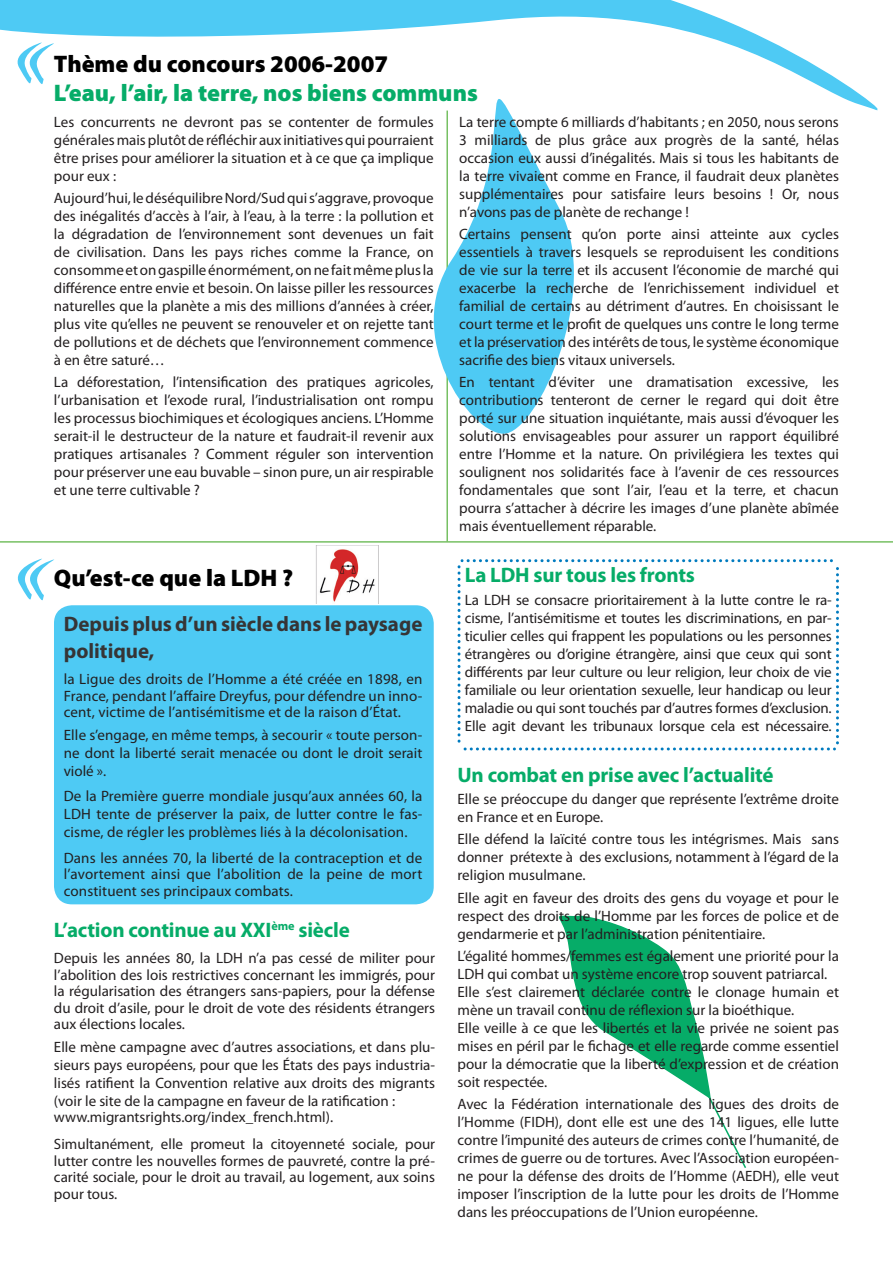
<style>
.page{position:relative;width:893px;height:1263px;background:#fff}
.page>*{position:absolute;margin:0;border:0;box-sizing:border-box;transform-origin:0 0}
.t1{font:900 24px "Myriad Pro";color:#000}
.t2{font:900 24px "Myriad Pro";color:#06ac68}
.t3{font:700 21px "Myriad Pro";letter-spacing:-.01em;color:#06ac68}
.t4{font:700 21px/27px "Myriad Pro";color:#363536}
.t5{font:15px/18px "Myriad Pro";color:#231f20;text-align:justify}
</style>
<div class="page">
<hr style="left:446px;top:111px;width:2px;height:431px;background:#77c063">
<hr style="left:0;top:541px;width:893px;height:2px;background:#77c063">
<svg style="left:17px;top:558px;width:37px;height:43px"></svg>
<svg style="left:0;top:0;width:878px;height:111px"></svg>
<svg style="left:402px;top:0;width:200px;height:434px"></svg>
<div style="left:54px;top:605px;width:380px;height:299px;background:#4ecaf4"></div>
<svg style="left:559px;top:915px;width:187px;height:253px"></svg>
<svg style="left:458px;top:559px;width:381px;height:191px"></svg>
<img style="left:316px;top:546px;width:63px;height:58px">
<h1 class="t1" style="left:54px;top:50px;width:336px">Thème du concours 2006-2007</h1>
<h1 class="t2" style="left:54px;top:79px;width:425px">L’eau, l’air, la terre, nos biens communs</h1>
<p class="t5" style="left:54px;top:113px;width:381px">Les concurrents ne devront pas se contenter de formules générales mais plutôt de réfléchir aux initiatives qui pourraient être prises pour améliorer la situation et à ce que ça implique pour eux :</p>
<p class="t5" style="left:54px;top:189px;width:381px">Aujourd’hui, le déséquilibre Nord/Sud qui s’aggrave, provoque des inégalités d’accès à l’air, à l’eau, à la terre : la pollution et la dégradation de l’environnement sont devenues un fait de civilisation. Dans les pays riches comme la France, on consomme et on gaspille énormément, on ne fait même plus la différence entre envie et besoin. On laisse piller les ressources naturelles que la planète a mis des millions d’années à créer, plus vite qu’elles ne peuvent se renouveler et on rejette tant de pollutions et de déchets que l’environnement commence à en être saturé…</p>
<p class="t5" style="left:54px;top:374px;width:381px">La déforestation, l’intensification des pratiques agricoles, l’urbanisation et l’exode rural, l’industrialisation ont rompu les processus biochimiques et écologiques anciens. L’Homme serait-il le destructeur de la nature et faudrait-il revenir aux pratiques artisanales ? Comment réguler son intervention pour préserver une eau buvable – sinon pure, un air respirable et une terre cultivable ?</p>
<p class="t5" style="left:459px;top:113px;width:381px">La terre compte 6 milliards d’habitants ; en 2050, nous serons 3 milliards de plus grâce aux progrès de la santé, hélas occasion eux aussi d’inégalités. Mais si tous les habitants de la terre vivaient comme en France, il faudrait deux planètes supplémentaires pour satisfaire leurs besoins ! Or, nous n’avons pas de planète de rechange !</p>
<p class="t5" style="left:459px;top:225px;width:381px">Certains pensent qu’on porte ainsi atteinte aux cycles essentiels à travers lesquels se reproduisent les conditions de vie sur la terre et ils accusent l’économie de marché qui exacerbe la recherche de l’enrichissement individuel et familial de certains au détriment d’autres. En choisissant le court terme et le profit de quelques uns contre le long terme et la préservation des intérêts de tous, le système économique sacrifie des biens vitaux universels.</p>
<p class="t5" style="left:459px;top:374px;width:381px">En tentant d’éviter une dramatisation excessive, les contributions tenteront de cerner le regard qui doit être porté sur une situation inquiétante, mais aussi d’évoquer les solutions envisageables pour assurer un rapport équilibré entre l’Homme et la nature. On privilégiera les textes qui soulignent nos solidarités face à l’avenir de ces ressources fondamentales que sont l’air, l’eau et la terre, et chacun pourra s’attacher à décrire les images d’une planète abîmée mais éventuellement réparable.</p>
<h1 class="t1" style="left:54px;top:564px;width:241px">Qu’est-ce que la LDH ?</h1>
<h2 class="t3" style="left:465px;top:563px;width:232px">La LDH sur tous les fronts</h2>
<p class="t5" style="left:465px;top:591px;width:368px">La LDH se consacre prioritairement à la lutte contre le ra&shy;cisme, l’antisémitisme et toutes les discriminations, en par&shy;ticulier celles qui frappent les populations ou les personnes étrangères ou d’origine étrangère, ainsi que ceux qui sont différents par leur culture ou leur religion, leur choix de vie familiale ou leur orientation sexuelle, leur handicap ou leur maladie ou qui sont touchés par d’autres formes d’exclusion.<br>Elle agit devant les tribunaux lorsque cela est nécessaire.</p>
<h2 class="t4" style="left:64px;top:610px;width:360px">Depuis plus d’un siècle dans le paysage politique,</h2>
<p class="t5" style="left:64px;top:671px;width:360px;line-height:16.5px">la Ligue des droits de l’Homme a été créée en 1898, en France, pendant l’affaire Dreyfus, pour défendre un inno&shy;cent, victime de l’antisémitisme et de la raison d’État.</p>
<p class="t5" style="left:64px;top:726px;width:360px">Elle s’engage, en même temps, à secourir « toute person&shy;ne dont la liberté serait menacée ou dont le droit serait violé ».</p>
<p class="t5" style="left:64px;top:787px;width:360px">De la Première guerre mondiale jusqu’aux années 60, la LDH tente de préserver la paix, de lutter contre le fas&shy;cisme, de régler les problèmes liés à la décolonisation.</p>
<p class="t5" style="left:64px;top:850px;width:360px;line-height:16.5px">Dans les années 70, la liberté de la contraception et de l’avortement ainsi que l’abolition de la peine de mort constituent ses principaux combats.</p>
<h2 class="t3" style="left:458px;top:763px;width:318px">Un combat en prise avec l’actualité</h2>
<p class="t5" style="left:458px;top:790px;width:383px">Elle se préoccupe du danger que représente l’extrême droite en France et en Europe.</p>
<p class="t5" style="left:458px;top:831px;width:383px">Elle défend la laïcité contre tous les intégrismes. Mais sans donner prétexte à des exclusions, notamment à l’égard de la religion musulmane.</p>
<p class="t5" style="left:458px;top:889px;width:383px">Elle agit en faveur des droits des gens du voyage et pour le respect des droits de l’Homme par les forces de police et de gendarmerie et par l’administration pénitentiaire.</p>
<p class="t5" style="left:458px;top:947px;width:383px;text-align:left">L’égalité hommes/femmes est également une priorité pour la LDH qui combat un système encore trop souvent patriarcal.<br>Elle s’est clairement déclarée contre le clonage humain et mène un travail continu de réflexion sur la bioéthique.<br>Elle veille à ce que les libertés et la vie privée ne soient pas mises en péril par le fichage et elle regarde comme essentiel pour la démocratie que la liberté d’expression et de création soit respectée.</p>
<p class="t5" style="left:458px;top:1095px;width:383px">Avec la Fédération internationale des ligues des droits de l’Homme (FIDH), dont elle est une des 141 ligues, elle lutte contre l’impunité des auteurs de crimes contre l’humanité, de crimes de guerre ou de tortures. Avec l’Association européen&shy;ne pour la défense des droits de l’Homme (AEDH), elle veut imposer l’inscription de la lutte pour les droits de l’Homme dans les préoccupations de l’Union européenne.</p>
<h2 class="t3" style="left:54px;top:918px;width:297px">L’action continue au XXI<sup>ème</sup> siècle</h2>
<p class="t5" style="left:54px;top:950px;width:383px;line-height:16.5px">Depuis les années 80, la LDH n’a pas cessé de militer pour l’abolition des lois restrictives concernant les immigrés, pour la régularisation des étrangers sans-papiers, pour la défense du droit d’asile, pour le droit de vote des résidents étrangers aux élections locales.</p>
<p class="t5" style="left:54px;top:1038px;width:383px">Elle mène campagne avec d’autres associations, et dans plu&shy;sieurs pays européens, pour que les États des pays industria&shy;lisés ratifient la Convention relative aux droits des migrants (voir le site de la campagne en faveur de la ratification :</p>
<p class="t5" style="left:54px;top:1104px;width:383px;line-height:27px">www.migrantsrights.org/index_french.html).<br>Simultanément, elle promeut la citoyenneté sociale, pour</p>
<p class="t5" style="left:54px;top:1152px;width:383px;line-height:16.5px">lutter contre les nouvelles formes de pauvreté, contre la pré&shy;carité sociale, pour le droit au travail, au logement, aux soins pour tous.</p>
</div>
